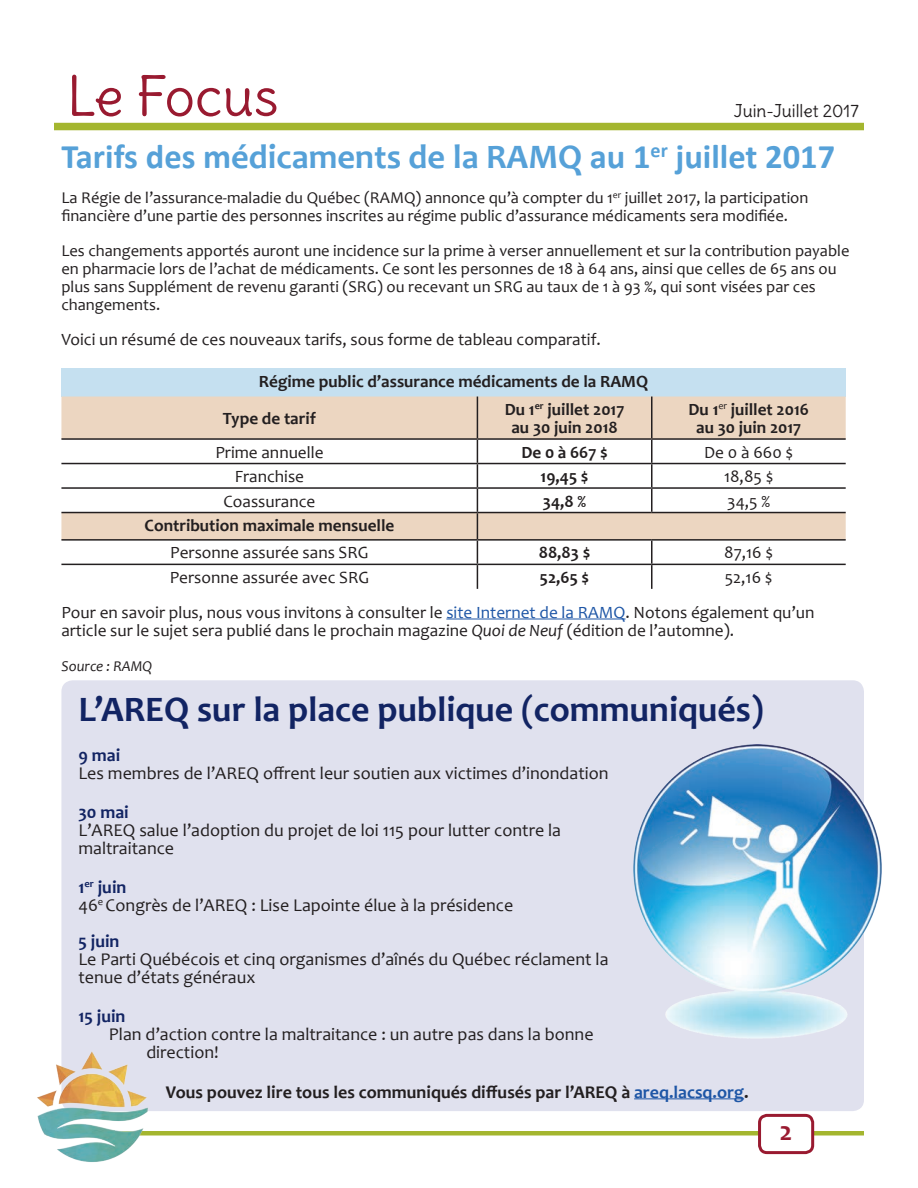
<style>
.page{position:relative;width:918px;height:1188px;background:#fff}
.page>*{position:absolute;margin:0;border:0;box-sizing:border-box;transform-origin:0 0}
.t1{font:54px "Delius";color:#991a30}
.t2{font:700 36px "Candara";color:#122463}
.t3{font:700 34.5px "Calibri";color:#56a1d8}
.t4{font:700 27px "Candara";color:#991a30}
.t5{font:18px/18px "Candara";color:#231f20}
.t6{font:700 18px "Candara";color:#231f20}
.t7{font:700 18px "Candara";color:#122463}
.t8{font:17.25px/35px "Candara";color:#231f20}
.t9{font:700 17.25px/18px "Candara";color:#231f20;text-align:center}
.t10{font:17.25px "Delius";color:#231f20}
.t11{font:16.5px/18px "Candara";color:#231f20}
.t12{font:italic 15px "Candara";color:#231f20}
.s1{font-family:"Candara"}
.s2{color:#1e56a6}
.s3{font-style:italic}
.s4{font-weight:700;color:#122463}
</style>
<div class="page">
<div style="left:47px;top:1131px;width:817px;height:5px;background:#a4b62f"></div>
<div style="left:760px;top:1115px;width:53px;height:38px;background:#fff;border-radius:7px"></div>
<div style="left:758px;top:1114px;width:56px;height:40px;border:3px solid #991a30;border-radius:7px"></div>
<div style="left:54px;top:123px;width:810px;height:7px;background:#a4b62f"></div>
<div style="left:61px;top:680px;width:803px;height:431px;background:#e0e1ee;border-radius:11px"></div>
<hr style="left:634px;top:1099px;width:110px;height:1px;background:#1e56a6">
<img style="left:37px;top:1051px;width:112px;height:111px">
<img style="left:633px;top:744px;width:249px;height:295px">
<hr style="left:446px;top:619px;width:180px;height:1px;background:#1e56a6">
<div style="left:61px;top:368px;width:785px;height:29px;background:#c5e0f0"></div>
<svg style="left:61px;top:397px;width:785px;height:142px"></svg>
<hr style="left:477px;top:397px;width:1px;height:41px;background:#231f20">
<hr style="left:651px;top:397px;width:2px;height:41px;background:#231f20">
<hr style="left:61px;top:438px;width:416px;height:2px;background:#231f20">
<hr style="left:477px;top:438px;width:175px;height:2px;background:#231f20">
<hr style="left:652px;top:438px;width:194px;height:2px;background:#231f20">
<hr style="left:651px;top:440px;width:2px;height:23px;background:#231f20">
<hr style="left:61px;top:463px;width:416px;height:1px;background:#231f20">
<hr style="left:477px;top:463px;width:175px;height:1px;background:#231f20">
<hr style="left:652px;top:463px;width:194px;height:1px;background:#231f20">
<hr style="left:651px;top:464px;width:2px;height:23px;background:#231f20">
<hr style="left:61px;top:487px;width:416px;height:2px;background:#231f20">
<hr style="left:477px;top:487px;width:175px;height:2px;background:#231f20">
<hr style="left:652px;top:487px;width:194px;height:2px;background:#231f20">
<hr style="left:651px;top:489px;width:2px;height:23px;background:#231f20">
<hr style="left:61px;top:512px;width:416px;height:1px;background:#231f20">
<hr style="left:477px;top:512px;width:175px;height:1px;background:#231f20">
<hr style="left:652px;top:512px;width:194px;height:1px;background:#231f20">
<hr style="left:61px;top:539px;width:416px;height:2px;background:#231f20">
<hr style="left:477px;top:539px;width:175px;height:2px;background:#231f20">
<hr style="left:652px;top:539px;width:194px;height:2px;background:#231f20">
<hr style="left:651px;top:541px;width:2px;height:23px;background:#231f20">
<hr style="left:61px;top:564px;width:416px;height:1px;background:#231f20">
<hr style="left:477px;top:564px;width:175px;height:1px;background:#231f20">
<svg style="left:477px;top:440px;width:1px;height:149px"></svg>
<hr style="left:652px;top:564px;width:194px;height:1px;background:#231f20">
<hr style="left:651px;top:565px;width:2px;height:24px;background:#231f20">
<h1 class="t1" style="left:67px;top:62px;width:213px">Le Focus</h1>
<p class="t10" style="left:734px;top:100px;width:126px">Juin-Juillet 2017</p>
<h3 class="t3" style="left:61px;top:135px;width:775px">Tarifs des m<span class="s1">édicaments de la RAMQ</span> au 1<sup>er</sup> juillet 2017</h3>
<p class="t11" style="left:61px;top:189px;width:749px">La Régie de l’assurance-maladie du Québec (RAMQ) annonce qu’à compter du 1<sup>er</sup> juillet 2017, la participation financière d’une partie des personnes inscrites au régime public d’assurance médicaments sera modifiée.</p>
<p class="t11" style="left:61px;top:242px;width:790px">Les changements apportés auront une incidence sur la prime à verser annuellement et sur la contribution payable en pharmacie lors de l’achat de médicaments. Ce sont les personnes de 18 à 64 ans, ainsi que celles de 65 ans ou plus sans Supplément de revenu garanti (SRG) ou recevant un SRG au taux de 1 à 93 %, qui sont visées par ces changements.</p>
<p class="t8" style="left:61px;top:322px;width:541px">Voici un résumé de ces nouveaux tarifs, sous forme de tableau comparatif.</p>
<p class="t9" style="left:223px;top:362px;width:427px;line-height:37.3px;text-align:left;text-indent:36px">Régime public d’assurance médicaments de la RAMQ<br>Type de tarif</p>
<p class="t9" style="left:505px;top:400px;width:121px">Du 1<sup>er</sup> juillet 2017 au 30 juin 2018</p>
<p class="t9" style="left:689px;top:400px;width:122px">Du 1<sup>er</sup> juillet 2016 au 30 juin 2017</p>
<p class="t8" style="left:215px;top:434px;width:110px">Prime annuelle</p>
<p class="t9" style="left:521px;top:443px;width:88px">De 0 à 667 $</p>
<p class="t8" style="left:704px;top:434px;width:91px">De 0 à 660 $</p>
<p class="t8" style="left:235px;top:459px;width:71px">Franchise</p>
<p class="t9" style="left:541px;top:467px;width:50px">19,45 $</p>
<p class="t8" style="left:724px;top:459px;width:51px">18,85 $</p>
<p class="t8" style="left:224px;top:483px;width:93px">Coassurance</p>
<p class="t9" style="left:543px;top:492px;width:45px">34,8 %</p>
<p class="t8" style="left:727px;top:483px;width:44px">34,5 %</p>
<p class="t9" style="left:145px;top:516px;width:251px">Contribution maximale mensuelle</p>
<p class="t8" style="left:170px;top:535px;width:200px">Personne assurée sans SRG</p>
<p class="t9" style="left:539px;top:544px;width:53px">88,83 $</p>
<p class="t8" style="left:724px;top:535px;width:50px">87,16 $</p>
<p class="t8" style="left:170px;top:560px;width:201px">Personne assurée avec SRG</p>
<p class="t9" style="left:540px;top:568px;width:51px">52,65 $</p>
<p class="t8" style="left:61px;top:560px;width:755px;text-indent:663px">52,16 $<br>Pour en savoir plus, nous vous invitons à consulter le <span class="s2">site Internet de la RAMQ</span>. Notons également qu’un</p>
<p class="t8" style="left:61px;top:613px;width:674px">article sur le sujet sera publié dans le prochain magazine <span class="s3">Quoi de Neuf</span> (édition de l’automne).</p>
<p class="t12" style="left:61px;top:657px;width:92px">Source : RAMQ</p>
<h2 class="t2" style="left:78px;top:687px;width:687px">L’AREQ sur la place publique (communiqués)</h2>
<p class="t7" style="left:78px;top:744px;width:43px">9 mai</p>
<p class="t5" style="left:78px;top:764px;width:532px">Les membres de l’AREQ offrent leur soutien aux victimes d’inondation</p>
<p class="t7" style="left:78px;top:801px;width:52px">30 mai</p>
<p class="t5" style="left:78px;top:821px;width:484px">L’AREQ salue l’adoption du projet de loi 115 pour lutter contre la maltraitance</p>
<p class="t5" style="left:78px;top:878px;width:436px"><span class="s4">1</span><sup>er</sup> <span class="s4">juin<br></span>46<sup>e</sup> Congrès de l’AREQ : Lise Lapointe élue à la présidence</p>
<p class="t7" style="left:78px;top:930px;width:43px">5 juin</p>
<p class="t5" style="left:78px;top:950px;width:532px">Le Parti Québécois et cinq organismes d’aînés du Québec réclament la tenue d’états généraux</p>
<p class="t7" style="left:78px;top:1005px;width:49px">15 juin</p>
<p class="t5" style="left:146px;top:1025px;width:449px;text-indent:-37px">Plan d’action contre la maltraitance : un autre pas dans la bonne direction!</p>
<p class="t6" style="left:166px;top:1081px;width:584px">Vous pouvez lire tous les communiqués diffusés par l’AREQ à <span class="s2">areq.lacsq.org</span>.</p>
<h3 class="t4" style="left:780px;top:1114px;width:14px">2</h3>
</div>
